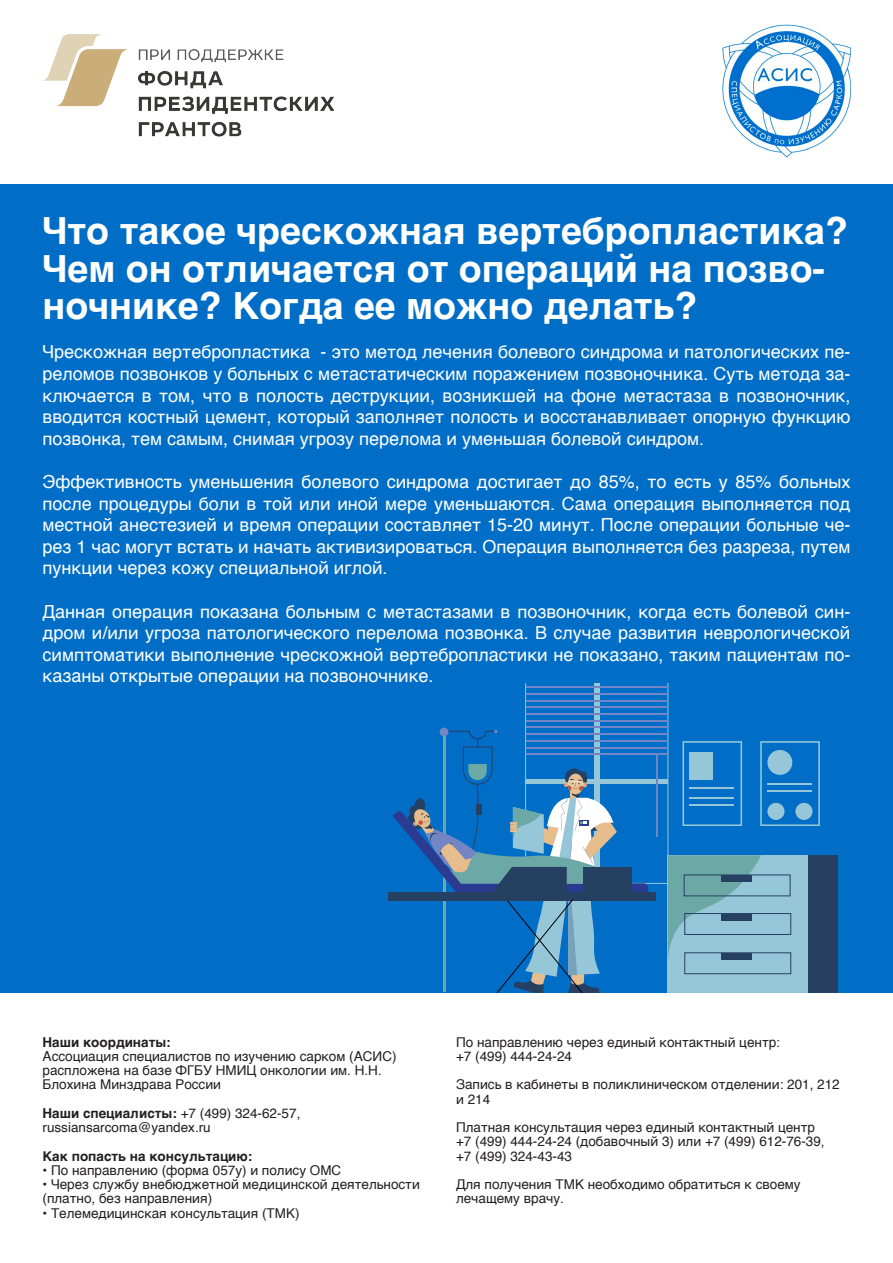
<style>
.page{position:relative;width:893px;height:1263px;background:#fff}
.page>*{position:absolute;margin:0;border:0;box-sizing:border-box;transform-origin:0 0}
.t1{font:700 37.5px/37.5px "Helvetica";color:#fff}
.t2{font:18px/21.6px "Helvetica";color:#fff;text-align:justify}
.t3{font:13.5px/14.2px "Helvetica";color:#231f20}
.t4{font:700 13.5px "Helvetica";color:#231f20}
.s1{font-weight:700}
</style>
<div class="page">
<div style="left:0;top:185px;width:893px;height:808px;background:#006ec7"></div>
<img style="left:723px;top:25px;width:127px;height:133px">
<img style="left:43px;top:34px;width:291px;height:103px">
<div style="left:808px;top:855px;width:29px;height:138px;background:#264061"></div>
<svg style="left:392px;top:682px;width:428px;height:311px"></svg>
<hr style="left:767px;top:783px;width:45px;height:1px;background:#96c7d9">
<hr style="left:767px;top:791px;width:45px;height:1px;background:#96c7d9">
<div style="left:767px;top:750px;width:25px;height:25px;background:#96c7d9;border-radius:50%"></div>
<div style="left:767px;top:803px;width:17px;height:17px;background:#96c7d9;border-radius:50%"></div>
<div style="left:795px;top:803px;width:17px;height:17px;background:#96c7d9;border-radius:50%"></div>
<p class="t1" style="left:43px;top:217px;width:807px">Что такое чрескожная вертебропластика?<br>Чем он отличается от операций на позво&shy;ночнике? Когда ее можно делать?</p>
<p class="t2" style="left:43px;top:342px;width:809px">Чрескожная вертебропластика - это метод лечения болевого синдрома и патологических пе&shy;реломов позвонков у больных с метастатическим поражением позвоночника. Суть метода за&shy;ключается в том, что в полость деструкции, возникшей на фоне метастаза в позвоночник, вводится костный цемент, который заполняет полость и восстанавливает опорную функцию позвонка, тем самым, снимая угрозу перелома и уменьшая болевой синдром.</p>
<p class="t2" style="left:43px;top:471px;width:809px">Эффективность уменьшения болевого синдрома достигает до 85%, то есть у 85% больных после процедуры боли в той или иной мере уменьшаются. Сама операция выполняется под местной анестезией и время операции составляет 15-20 минут. После операции больные че&shy;рез 1 час могут встать и начать активизироваться. Операция выполняется без разреза, путем пункции через кожу специальной иглой.</p>
<p class="t2" style="left:43px;top:601px;width:809px">Данная операция показана больным с метастазами в позвоночник, когда есть болевой син&shy;дром и/или угроза патологического перелома позвонка. В случае развития неврологической симптоматики выполнение чрескожной вертебропластики не показано, таким пациентам по&shy;казаны открытые операции на позвоночнике.</p>
<p class="t4" style="left:43px;top:1033px;width:130px">Наши координаты:</p>
<p class="t3" style="left:43px;top:1049px;width:356px">Ассоциация специалистов по изучению сарком (АСИС) распложена на базе ФГБУ НМИЦ онкологии им. Н.Н.<br>Блохина Минздрава России</p>
<p class="t3" style="left:43px;top:1106px;width:259px"><span class="s1">Наши специалисты:</span> +7 (499) 324-62-57,</p>
<p class="t3" style="left:43px;top:1120px;width:170px">russiansarcoma@yandex.ru</p>
<p class="t4" style="left:43px;top:1147px;width:211px">Как попасть на консультацию:</p>
<p class="t3" style="left:43px;top:1163px;width:300px">• По направлению (форма 057у) и полису ОМС</p>
<p class="t3" style="left:43px;top:1177px;width:379px">• Через службу внебюджетной медицинской деятельности (платно, без направления)</p>
<p class="t3" style="left:43px;top:1206px;width:259px">• Телемедицинская консультация (ТМК)</p>
<p class="t3" style="left:456px;top:1035px;width:325px">По направлению через единый контактный центр:</p>
<p class="t3" style="left:456px;top:1049px;width:117px">+7 (499) 444-24-24</p>
<p class="t3" style="left:456px;top:1078px;width:385px">Запись в кабинеты в поликлиническом отделении: 201, 212 и 214</p>
<p class="t3" style="left:456px;top:1120px;width:360px">Платная консультация через единый контактный центр</p>
<p class="t3" style="left:456px;top:1135px;width:370px">+7 (499) 444-24-24 (добавочный 3) или +7 (499) 612-76-39,</p>
<p class="t3" style="left:456px;top:1149px;width:117px">+7 (499) 324-43-43</p>
<p class="t3" style="left:456px;top:1177px;width:346px">Для получения ТМК необходимо обратиться к своему лечащему врачу.</p>
</div>
